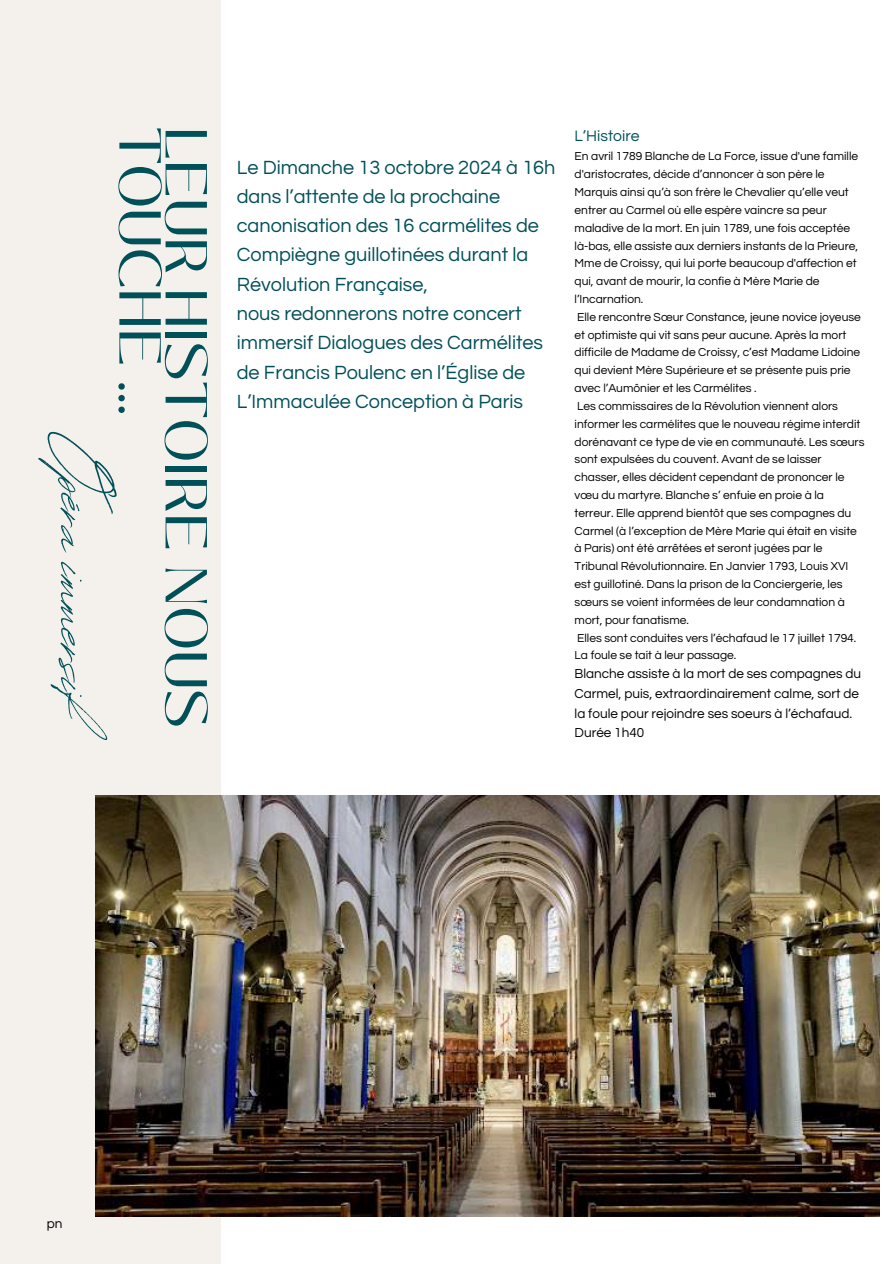
<style>
.page{position:relative;width:894px;height:1264px;background:#fff}
.page>*{position:absolute;margin:0;border:0;box-sizing:border-box;transform-origin:0 0}
.t1{font:80.7px "Revive 80 Signature";color:#005059}
.t2{font:58.8px/46px "Black Mango";color:#005059}
.t3{font:19.8px/29.2px "Questrial";color:#005059}
.t4{font:15.75px "Questrial";color:#005059}
.t5{font:13.5px/19.6px "Questrial";color:#000}
.t6{font:12px/17.9px "Questrial";color:#000}
</style>
<div class="page">
<div style="left:0;top:0;width:220px;height:1263px;background:#f4f0ec"></div>
<img style="left:96px;top:796px;width:783px;height:420px">
<h2 class="t2" style="left:208px;top:127px;width:603px;rotate:90deg">LEUR HISTOIRE NOUS<br>TOUCHE ...</h2>
<h1 class="t1" style="left:136px;top:434px;width:315px;rotate:90deg">Opéra immersif</h1>
<p class="t3" style="left:237px;top:153px;width:320px">Le Dimanche 13 octobre 2024 à 16h dans l’attente de la prochaine canonisation des 16 carmélites de<br>Compiègne guillotinées durant la<br>Révolution Française,<br>nous redonnerons notre concert immersif Dialogues des Carmélites de Francis Poulenc en l’Église de<br>L’Immaculée Conception à Paris</p>
<h3 class="t4" style="left:574px;top:128px;width:66px">L’Histoire</h3>
<p class="t6" style="left:574px;top:148px;width:291px">En avril 1789 Blanche de La Force, issue d'une famille d'aristocrates, décide d’annoncer à son père le Marquis ainsi qu’à son frère le Chevalier qu’elle veut entrer au Carmel où elle espère vaincre sa peur maladive de la mort. En juin 1789, une fois acceptée là-bas, elle assiste aux derniers instants de la Prieure, Mme de Croissy, qui lui porte beaucoup d'affection et qui, avant de mourir, la confie à Mère Marie de l’Incarnation.<br>Elle rencontre Sœur Constance, jeune novice joyeuse et optimiste qui vit sans peur aucune. Après la mort difficile de Madame de Croissy, c’est Madame Lidoine qui devient Mère Supérieure et se présente puis prie avec l’Aumônier et les Carmélites .<br>Les commissaires de la Révolution viennent alors informer les carmélites que le nouveau régime interdit dorénavant ce type de vie en communauté. Les sœurs sont expulsées du couvent. Avant de se laisser chasser, elles décident cependant de prononcer le vœu du martyre. Blanche s’ enfuie en proie à la terreur. Elle apprend bientôt que ses compagnes du Carmel (à l’exception de Mère Marie qui était en visite à Paris) ont été arrêtées et seront jugées par le Tribunal Révolutionnaire. En Janvier 1793, Louis XVI est guillotiné. Dans la prison de la Conciergerie, les sœurs se voient informées de leur condamnation à mort, pour fanatisme.<br>Elles sont conduites vers l’échafaud le 17 juillet 1794.<br>La foule se tait à leur passage.</p>
<p class="t5" style="left:574px;top:664px;width:288px">Blanche assiste à la mort de ses compagnes du Carmel, puis, extraordinairement calme, sort de la foule pour rejoindre ses soeurs à l’échafaud.<br>Durée 1h40</p>
<p class="t5" style="left:47px;top:1214px;width:17px">pn</p>
</div>
